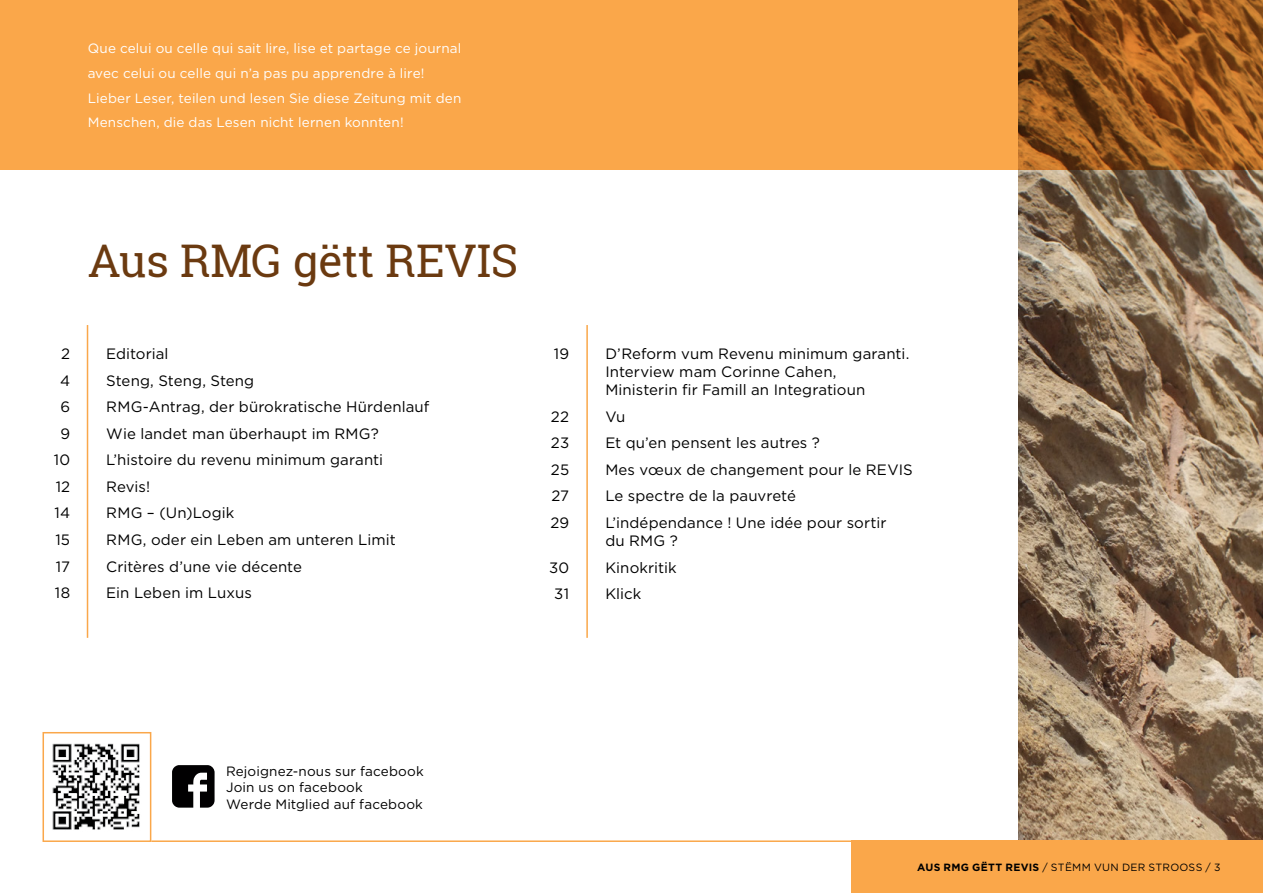
<style>
.page{position:relative;width:1263px;height:893px;background:#fff}
.page>*{position:absolute;margin:0;border:0;box-sizing:border-box;transform-origin:0 0}
.t1{font:45px "Roboto Slab";letter-spacing:-.01em;color:#6b3a10}
.t2{font:15px/18px "Gotham";letter-spacing:.005em;color:#000}
.t3{font:13.5px/24.8px "Gotham";letter-spacing:.01em;color:#fff}
.t4{font:13.5px/16.2px "Gotham";letter-spacing:.015em;color:#000}
.t5{font:10.5px "Gotham";letter-spacing:.025em;color:#000}
.s1{font-weight:700}
</style>
<div class="page">
<img style="left:1018px;top:170px;width:245px;height:670px">
<svg style="left:0;top:0;width:1263px;height:170px;background:#e59741"></svg>
<div style="left:852px;top:840px;width:411px;height:53px;background:#faa74a"></div>
<svg style="left:172px;top:765px;width:43px;height:43px"></svg>
<img style="left:52px;top:743px;width:88px;height:87px">
<hr style="left:87px;top:325px;width:1px;height:313px;background:#faa74a">
<hr style="left:586px;top:325px;width:2px;height:313px;background:#faa74a">
<hr style="left:151px;top:840px;width:701px;height:2px;background:#faa74a">
<div style="left:43px;top:732px;width:108px;height:110px;border:2px solid #faa74a"></div>
<p class="t3" style="left:88px;top:36px;width:375px">Que celui ou celle qui sait lire, lise et partage ce journal avec celui ou celle qui n’a pas pu apprendre à lire!<br>Lieber Leser, teilen und lesen Sie diese Zeitung mit den Menschen, die das Lesen nicht lernen konnten!</p>
<h1 class="t1" style="left:88px;top:229px;width:432px">Aus RMG gëtt REVIS</h1>
<p class="t2" style="left:61px;top:345px;width:10px">2</p>
<p class="t2" style="left:106px;top:345px;width:64px">Editorial</p>
<p class="t2" style="left:60px;top:371px;width:12px">4</p>
<p class="t2" style="left:106px;top:371px;width:149px">Steng, Steng, Steng</p>
<p class="t2" style="left:60px;top:398px;width:11px">6</p>
<p class="t2" style="left:106px;top:398px;width:325px">RMG-Antrag, der bürokratische Hürdenlauf</p>
<p class="t2" style="left:60px;top:424px;width:11px">9</p>
<p class="t2" style="left:106px;top:424px;width:274px">Wie landet man überhaupt im RMG?</p>
<p class="t2" style="left:54px;top:451px;width:18px">10</p>
<p class="t2" style="left:106px;top:451px;width:278px">L’histoire du revenu minimum garanti</p>
<p class="t2" style="left:56px;top:477px;width:16px">12</p>
<p class="t2" style="left:106px;top:477px;width:45px">Revis!</p>
<p class="t2" style="left:55px;top:504px;width:17px">14</p>
<p class="t2" style="left:106px;top:504px;width:129px">RMG – (Un)Logik</p>
<p class="t2" style="left:55px;top:530px;width:16px">15</p>
<p class="t2" style="left:106px;top:530px;width:291px">RMG, oder ein Leben am unteren Limit</p>
<p class="t2" style="left:56px;top:557px;width:16px">17</p>
<p class="t2" style="left:106px;top:557px;width:197px">Critères d’une vie décente</p>
<p class="t2" style="left:55px;top:583px;width:17px">18</p>
<p class="t2" style="left:106px;top:583px;width:147px">Ein Leben im Luxus</p>
<p class="t2" style="left:554px;top:345px;width:17px">19</p>
<p class="t2" style="left:605px;top:345px;width:306px">D’Reform vum Revenu minimum garanti.<br>Interview mam Corinne Cahen,<br>Ministerin fir Famill an Integratioun</p>
<p class="t2" style="left:551px;top:407px;width:20px">22</p>
<p class="t2" style="left:605px;top:407px;width:22px">Vu</p>
<p class="t2" style="left:551px;top:434px;width:20px">23</p>
<p class="t2" style="left:605px;top:434px;width:216px">Et qu’en pensent les autres ?</p>
<p class="t2" style="left:551px;top:460px;width:20px">25</p>
<p class="t2" style="left:605px;top:460px;width:309px">Mes vœux de changement pour le REVIS</p>
<p class="t2" style="left:551px;top:487px;width:19px">27</p>
<p class="t2" style="left:605px;top:487px;width:192px">Le spectre de la pauvreté</p>
<p class="t2" style="left:550px;top:513px;width:20px">29</p>
<p class="t2" style="left:605px;top:513px;width:283px">L’indépendance ! Une idée pour sortir du RMG ?</p>
<p class="t2" style="left:549px;top:558px;width:22px">30</p>
<p class="t2" style="left:605px;top:558px;width:73px">Kinokritik</p>
<p class="t2" style="left:554px;top:584px;width:16px">31</p>
<p class="t2" style="left:605px;top:584px;width:38px">Klick</p>
<p class="t4" style="left:226px;top:763px;width:199px">Rejoignez-nous sur facebook<br>Join us on facebook<br>Werde Mitglied auf facebook</p>
<p class="t5" style="left:917px;top:860px;width:305px"><span class="s1">Aus RMG gëtt REVIS</span> / STËMM VUN DER STROOSS / 3</p>
</div>
